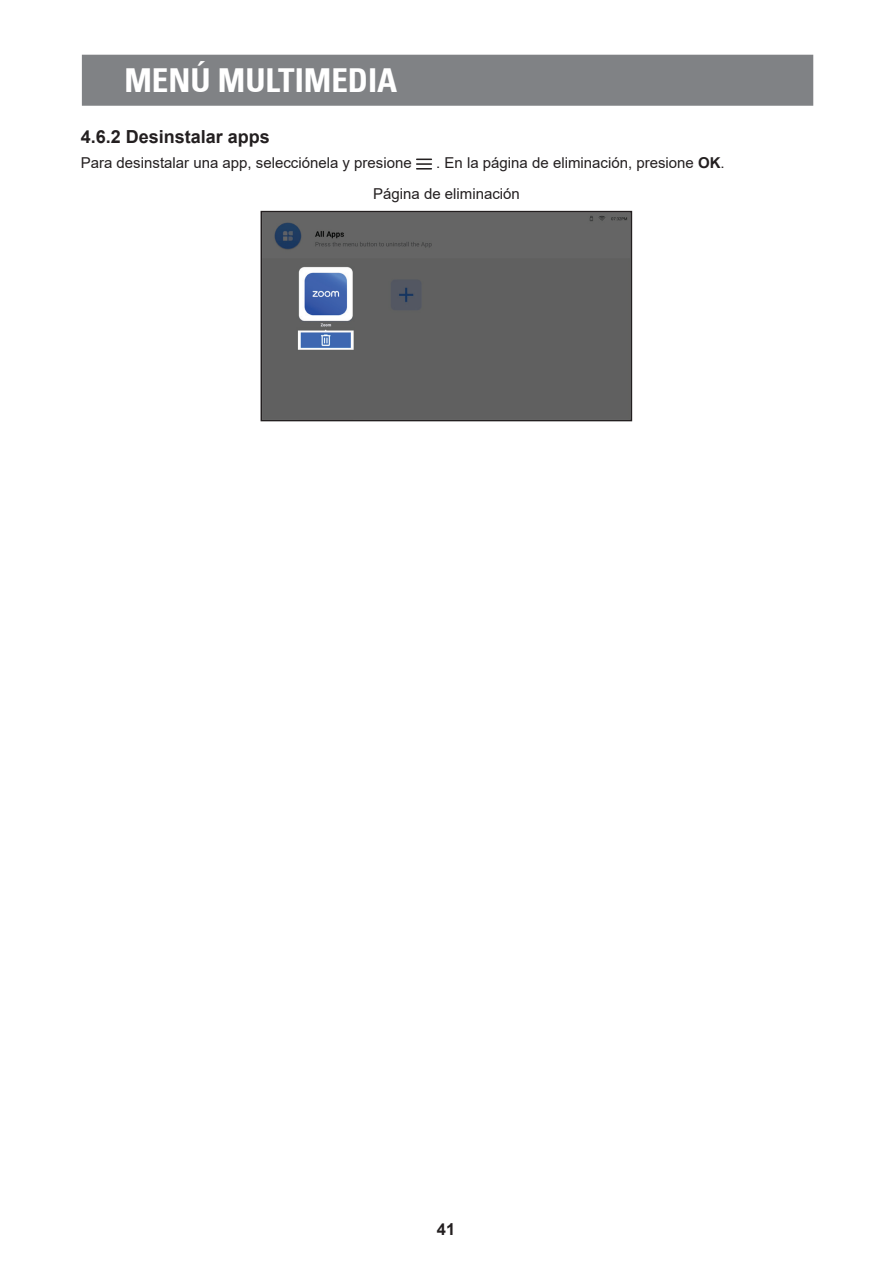
<style>
.page{position:relative;width:893px;height:1263px;background:#fff}
.page>*{position:absolute;margin:0;border:0;box-sizing:border-box;transform-origin:0 0}
.t1{font:700 condensed 33px "Univers 67";color:#fff}
.t2{font:700 18px "Arial";color:#231f20}
.t3{font:700 16.5px "Arial";color:#231f20}
.t4{font:15px/30.6px "Arial";color:#231f20}
.s1{font-weight:700}
</style>
<div class="page">
<div style="left:82px;top:55px;width:731px;height:51px;background:#808285;border:2px solid #808285"></div>
<svg style="left:416px;top:159px;width:16px;height:11px"></svg>
<img style="left:264px;top:214px;width:365px;height:204px">
<div style="left:261px;top:211px;width:371px;height:210px;border:2px solid #231f20"></div>
<h1 class="t1" style="left:124px;top:60px;width:275px">MENÚ MULTIMEDIA</h1>
<p class="t2" style="left:81px;top:124px;width:191px">4.6.2 Desinstalar apps</p>
<p class="t4" style="left:81px;top:147px;width:332px">Para desinstalar una app, selecciónela y presione</p>
<p class="t4" style="left:373px;top:147px;width:353px;text-indent:63px">. En la página de eliminación, presione <span class="s1">OK</span>.<br>Página de eliminación</p>
<p class="t3" style="left:437px;top:1217px;width:20px">41</p>
</div>
